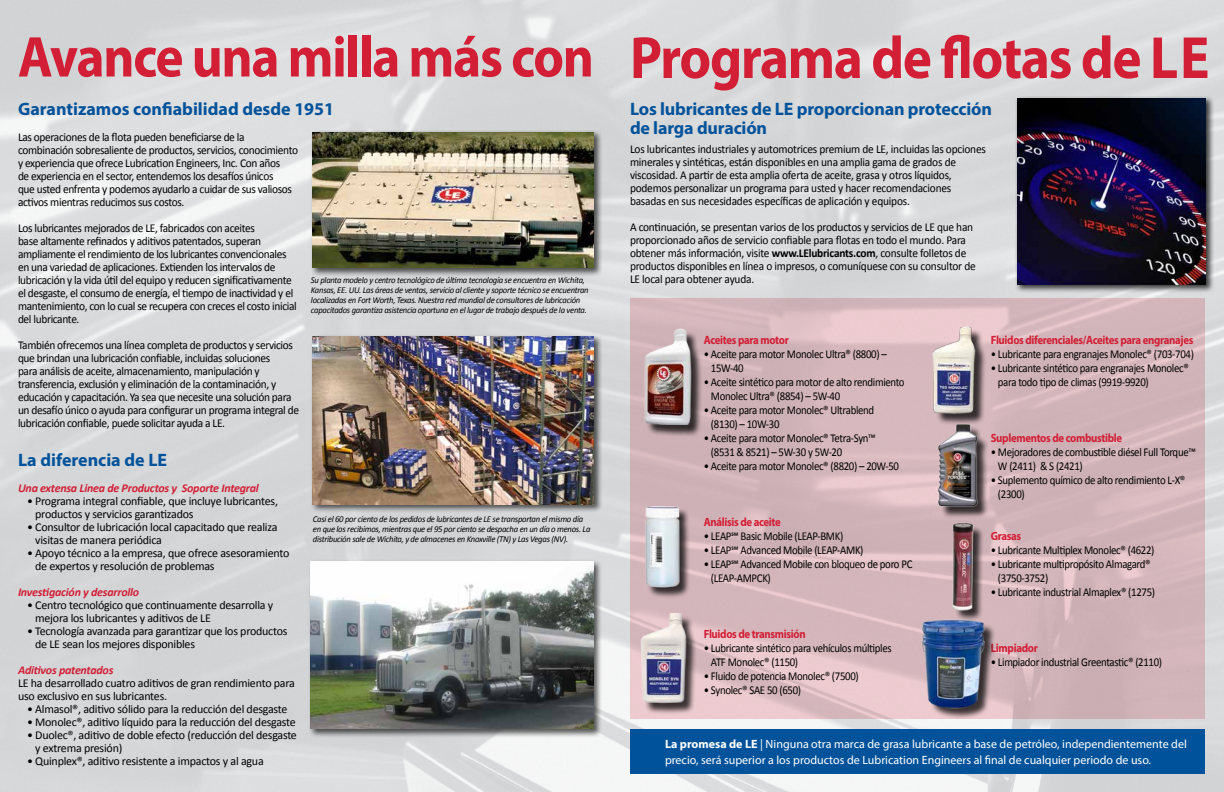
<style>
.page{position:relative;width:1224px;height:792px;background:#fff}
.page>*{position:absolute;margin:0;border:0;box-sizing:border-box;transform-origin:0 0}
.t1{font:700 58px "Myriad Pro";letter-spacing:-.025em;color:#d31f36;scale:.92 1}
.t2{font:700 18px/19.6px "Myriad Pro";letter-spacing:-.01em;color:#00539b}
.t3{font:12px/13px "Calibri";letter-spacing:-.03em;color:#000;scale:.95 1}
.t4{font:12px/14px "Calibri";letter-spacing:-.03em;color:#000;scale:.9 1}
.t5{font:12px/13px "Calibri";letter-spacing:-.03em;color:#000}
.t6{font:12px/16.4px "Myriad Pro";color:#fff}
.t7{font:700 12px "Myriad Pro";letter-spacing:-.03em;color:#d31f36;scale:.9 1}
.t8{font:italic 700 12px "Calibri";letter-spacing:-.02em;color:#d31f36}
.t9{font:italic 9px/10px "Calibri";letter-spacing:-.03em;color:#000;scale:.96 1}
.s1{font-size:60px}
.s2{font-weight:700}
</style>
<div class="page">
<svg style="left:630px;top:299px;width:576px;height:420px;background:#d4b7bc"></svg>
<div style="left:310px;top:334px;width:293px;height:179px;background:#000;opacity:.65"></div>
<img style="left:312px;top:337px;width:282px;height:167px">
<div style="left:310px;top:130px;width:293px;height:147px;background:#000;opacity:.65"></div>
<img style="left:313px;top:132px;width:281px;height:136px">
<div style="left:309px;top:559px;width:294px;height:178px;background:#000;opacity:.65"></div>
<img style="left:311px;top:561px;width:283px;height:168px">
<div style="left:646px;top:331px;width:57px;height:106px;background:#000;opacity:.75"></div>
<img style="left:636px;top:324px;width:60px;height:101px">
<div style="left:642px;top:615px;width:56px;height:100px;background:#000;opacity:.75"></div>
<img style="left:636px;top:613px;width:60px;height:95px">
<div style="left:647px;top:507px;width:44px;height:92px;background:#000;opacity:.75"></div>
<img style="left:639px;top:502px;width:50px;height:90px">
<div style="left:940px;top:425px;width:49px;height:94px;background:#000;opacity:.75"></div>
<img style="left:936px;top:426px;width:43px;height:83px">
<div style="left:935px;top:329px;width:52px;height:97px;background:#000;opacity:.75"></div>
<img style="left:926px;top:325px;width:54px;height:90px">
<div style="left:954px;top:525px;width:31px;height:97px;background:#000;opacity:.75"></div>
<img style="left:951px;top:521px;width:24px;height:83px">
<div style="left:924px;top:622px;width:72px;height:97px;background:#000;opacity:.75"></div>
<img style="left:914px;top:604px;width:76px;height:115px">
<div style="left:1015px;top:96px;width:199px;height:198px;background:#000;opacity:.75"></div>
<img style="left:1017px;top:98px;width:189px;height:187px">
<div style="left:630px;top:729px;width:576px;height:45px;background:#00539b"></div>
<h1 class="t1" style="left:18px;top:19px;width:1297px">Avance una milla más con <span class="s1">Programa de flotas de LE</span></h1>
<h2 class="t2" style="left:18px;top:98px;width:318px">Garantizamos confiabilidad desde 1951</h2>
<h2 class="t2" style="left:630px;top:98px;width:364px">Los lubricantes de LE proporcionan protección de larga duración</h2>
<p class="t3" style="left:18px;top:131px;width:296px">Las operaciones de la flota pueden beneficiarse de la combinación sobresaliente de productos, servicios, conocimiento y experiencia que ofrece Lubrication Engineers, Inc. Con años<br>de experiencia en el sector, entendemos los desafíos únicos<br>que usted enfrenta y podemos ayudarlo a cuidar de sus valiosos activos mientras reducimos sus costos.</p>
<p class="t3" style="left:18px;top:222px;width:295px">Los lubricantes mejorados de LE, fabricados con aceites<br>base altamente refinados y aditivos patentados, superan ampliamente el rendimiento de los lubricantes convencionales en una variedad de aplicaciones. Extienden los intervalos de lubricación y la vida útil del equipo y reducen significativamente el desgaste, el consumo de energía, el tiempo de inactividad y el mantenimiento, con lo cual se recupera con creces el costo inicial del lubricante.</p>
<p class="t3" style="left:18px;top:339px;width:297px">También ofrecemos una línea completa de productos y servicios que brindan una lubricación confiable, incluidas soluciones<br>para análisis de aceite, almacenamiento, manipulación y transferencia, exclusión y eliminación de la contaminación, y educación y capacitación. Ya sea que necesite una solución para un desafío único o ayuda para configurar un programa integral de lubricación confiable, puede solicitar ayuda a LE.</p>
<h2 class="t2" style="left:18px;top:449px;width:151px">La diferencia de LE</h2>
<p class="t8" style="left:18px;top:480px;width:242px">Una extensa Linea de Productos y Soporte Integral</p>
<p class="t5" style="left:35px;top:494px;width:244px;text-indent:-8px">• Programa integral confiable, que incluye lubricantes, productos y servicios garantizados</p>
<p class="t5" style="left:35px;top:520px;width:244px;text-indent:-8px">• Consultor de lubricación local capacitado que realiza visitas de manera periódica</p>
<p class="t5" style="left:35px;top:546px;width:256px;text-indent:-8px">• Apoyo técnico a la empresa, que ofrece asesoramiento de expertos y resolución de problemas</p>
<p class="t8" style="left:18px;top:584px;width:123px">Investigación y desarrollo</p>
<p class="t5" style="left:35px;top:598px;width:240px;text-indent:-8px">• Centro tecnológico que continuamente desarrolla y mejora los lubricantes y aditivos de LE</p>
<p class="t5" style="left:35px;top:624px;width:254px;text-indent:-8px">• Tecnología avanzada para garantizar que los productos de LE sean los mejores disponibles</p>
<p class="t8" style="left:18px;top:662px;width:97px">Aditivos patentados</p>
<p class="t5" style="left:18px;top:676px;width:278px">LE ha desarrollado cuatro aditivos de gran rendimiento para uso exclusivo en sus lubricantes.</p>
<p class="t5" style="left:27px;top:702px;width:262px">• Almasol®, aditivo sólido para la reducción del desgaste</p>
<p class="t5" style="left:27px;top:715px;width:270px">• Monolec®, aditivo líquido para la reducción del desgaste</p>
<p class="t5" style="left:35px;top:728px;width:263px;text-indent:-8px">• Duolec®, aditivo de doble efecto (reducción del desgaste y extrema presión)</p>
<p class="t5" style="left:27px;top:754px;width:238px">• Quinplex®, aditivo resistente a impactos y al agua</p>
<p class="t3" style="left:630px;top:143px;width:376px">Los lubricantes industriales y automotrices premium de LE, incluidas las opciones minerales y sintéticas, están disponibles en una amplia gama de grados de viscosidad. A partir de esta amplia oferta de aceite, grasa y otros líquidos, podemos personalizar un programa para usted y hacer recomendaciones basadas en sus necesidades específicas de aplicación y equipos.</p>
<p class="t3" style="left:630px;top:221px;width:366px">A continuación, se presentan varios de los productos y servicios de LE que han proporcionado años de servicio confiable para flotas en todo el mundo. Para obtener más información, visite <span class="s2">www.LElubricants.com</span>, consulte folletos de productos disponibles en línea o impresos, o comuníquese con su consultor de LE local para obtener ayuda.</p>
<p class="t9" style="left:311px;top:274px;width:291px">Su planta modelo y centro tecnológico de última tecnología se encuentra en Wichita, Kansas, EE. UU. Las áreas de ventas, servicio al cliente y soporte técnico se encuentran localizadas en Fort Worth, Texas. Nuestra red mundial de consultores de lubricación capacitados garantiza asistencia oportuna en el lugar de trabajo después de la venta.</p>
<p class="t7" style="left:991px;top:332px;width:227px">Fluidos diferenciales/Aceites para engranajes</p>
<p class="t4" style="left:991px;top:347px;width:227px">• Lubricante para engranajes Monolec® (703-704)</p>
<p class="t4" style="left:998px;top:361px;width:214px;text-indent:-7px">• Lubricante sintético para engranajes Monolec® para todo tipo de climas (9919-9920)</p>
<p class="t7" style="left:704px;top:332px;width:96px">Aceites para motor</p>
<p class="t4" style="left:711px;top:347px;width:197px;text-indent:-7px">• Aceite para motor Monolec Ultra® (8800) –<br>15W-40</p>
<p class="t4" style="left:711px;top:375px;width:217px;text-indent:-7px">• Aceite sintético para motor de alto rendimiento<br>Monolec Ultra® (8854) – 5W-40</p>
<p class="t4" style="left:711px;top:403px;width:183px;text-indent:-7px">• Aceite para motor Monolec® Ultrablend (8130) – 10W-30</p>
<p class="t4" style="left:711px;top:431px;width:185px;text-indent:-7px">• Aceite para motor Monolec® Tetra-Syn™ (8531 &amp; 8521) – 5W-30 y 5W-20</p>
<p class="t4" style="left:704px;top:459px;width:218px">• Aceite para motor Monolec® (8820) – 20W-50</p>
<p class="t7" style="left:991px;top:430px;width:148px">Suplementos de combustible</p>
<p class="t4" style="left:998px;top:445px;width:222px;text-indent:-7px">• Mejoradores de combustible diésel Full Torque™<br>W (2411) &amp; S (2421)</p>
<p class="t4" style="left:998px;top:473px;width:210px;text-indent:-7px">• Suplemento químico de alto rendimiento L-X® (2300)</p>
<p class="t7" style="left:991px;top:528px;width:35px">Grasas</p>
<p class="t4" style="left:991px;top:543px;width:183px">• Lubricante Multiplex Monolec® (4622)</p>
<p class="t4" style="left:998px;top:557px;width:171px;text-indent:-7px">• Lubricante multipropósito Almagard® (3750-3752)</p>
<p class="t4" style="left:991px;top:585px;width:184px">• Lubricante industrial Almaplex® (1275)</p>
<p class="t9" style="left:313px;top:513px;width:291px">Casi el 60 por ciento de los pedidos de lubricantes de LE se transportan el mismo día en que los recibimos, mientras que el 95 por ciento se despacha en un día o menos. La distribución sale de Wichita, y de almacenes en Knoxville (TN) y Las Vegas (NV).</p>
<p class="t7" style="left:704px;top:514px;width:87px">Análisis de aceite</p>
<p class="t4" style="left:704px;top:529px;width:157px">• LEAP℠ Basic Mobile (LEAP-BMK)</p>
<p class="t4" style="left:704px;top:543px;width:179px">• LEAP℠ Advanced Mobile (LEAP-AMK)</p>
<p class="t4" style="left:711px;top:557px;width:225px;text-indent:-7px">• LEAP℠ Advanced Mobile con bloqueo de poro PC (LEAP-AMPCK)</p>
<p class="t7" style="left:704px;top:626px;width:115px">Fluidos de transmisión</p>
<p class="t4" style="left:711px;top:641px;width:202px;text-indent:-7px">• Lubricante sintético para vehículos múltiples<br>ATF Monolec® (1150)</p>
<p class="t4" style="left:704px;top:669px;width:174px">• Fluido de potencia Monolec® (7500)</p>
<p class="t4" style="left:704px;top:683px;width:110px">• Synolec® SAE 50 (650)</p>
<p class="t7" style="left:991px;top:640px;width:54px">Limpiador</p>
<p class="t4" style="left:991px;top:655px;width:192px">• Limpiador industrial Greentastic® (2110)</p>
<p class="t6" style="left:665px;top:735px;width:523px"><span class="s2">La promesa de LE</span> | Ninguna otra marca de grasa lubricante a base de petróleo, independientemente del precio, será superior a los productos de Lubrication Engineers al final de cualquier periodo de uso.</p>
</div>
